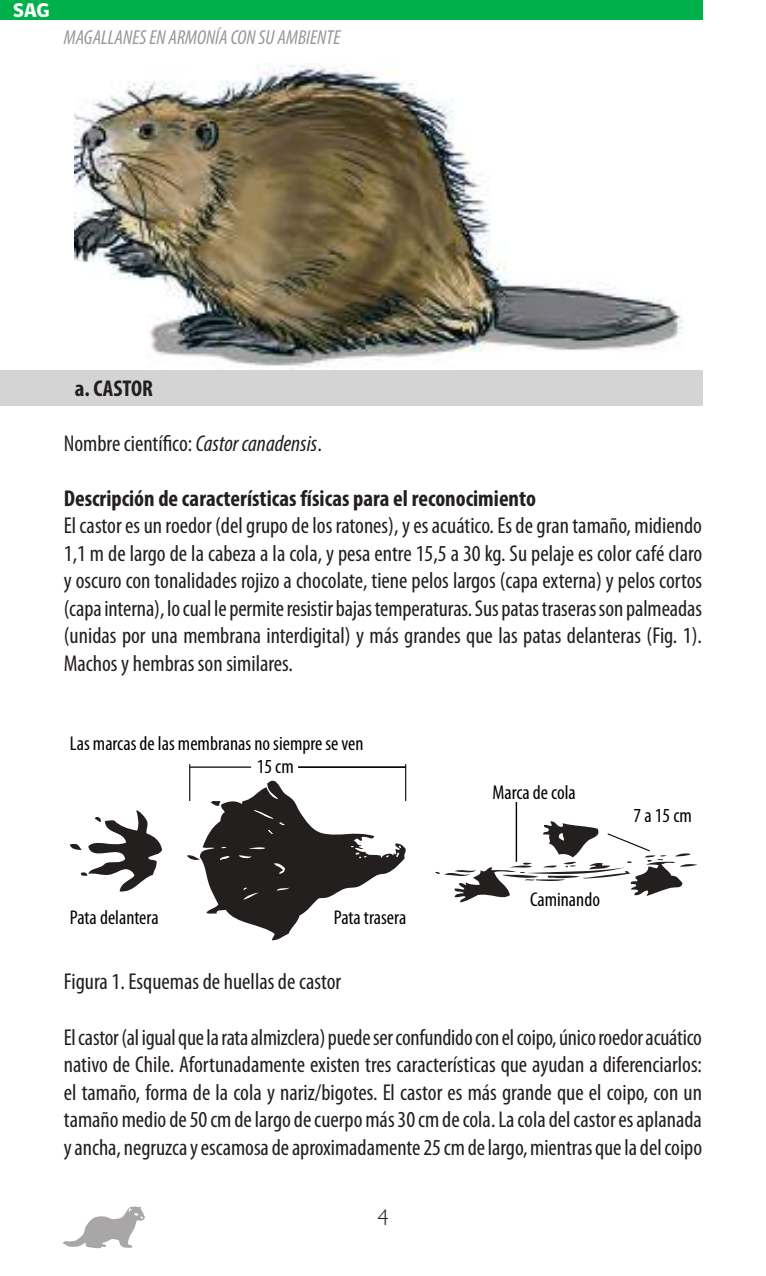
<style>
.page{position:relative;width:766px;height:1276px;background:#fff}
.page>*{position:absolute;margin:0;border:0;box-sizing:border-box;transform-origin:0 0}
.t1{font:condensed 22.95px/27.4px "Myriad Pro";color:#241f1f;text-align:justify}
.t2{font:700 condensed 22.95px "Myriad Pro";color:#241f1f}
.t3{font:300 22.5px "Gill Sans";color:#241f1f}
.t4{font:italic condensed 20.25px "Myriad Pro";color:#969698}
.t5{font:800 20.25px "gob CL";color:#fff}
.t6{font:condensed 20.03px/23.4px "Myriad Pro";color:#030000}
.s1{font-style:italic}
</style>
<div class="page">
<svg style="left:63px;top:1206px;width:82px;height:42px"></svg>
<div style="left:0;top:0;width:702px;height:19px;background:#00b14b"></div>
<img style="left:74px;top:64px;width:609px;height:303px">
<div style="left:0;top:370px;width:702px;height:35px;background:#d5d4d5"></div>
<svg style="left:70px;top:810px;width:92px;height:82px"></svg>
<svg style="left:187px;top:775px;width:219px;height:165px"></svg>
<hr style="left:190px;top:766px;width:61px;height:2px;background:#030000">
<hr style="left:298px;top:766px;width:107px;height:2px;background:#030000">
<hr style="left:189px;top:764px;width:1px;height:37px;background:#030000">
<hr style="left:405px;top:764px;width:1px;height:37px;background:#030000">
<hr style="left:515px;top:802px;width:2px;height:60px;background:#030000">
<svg style="left:435px;top:821px;width:263px;height:81px"></svg>
<p class="t5" style="left:13px;top:-4px;width:38px">SAG</p>
<p class="t4" style="left:64px;top:25px;width:278px">MAGALLANES EN ARMONÍA CON SU AMBIENTE</p>
<p class="t2" style="left:75px;top:373px;width:80px">a. CASTOR</p>
<p class="t1" style="left:64px;top:429px;width:259px">Nombre científico: <span class="s1">Castor canadensis</span>.</p>
<p class="t2" style="left:64px;top:484px;width:473px">Descripción de características físicas para el reconocimiento</p>
<p class="t1" style="left:64px;top:512px;width:639px">El castor es un roedor (del grupo de los ratones), y es acuático. Es de gran tamaño, midiendo 1,1 m de largo de la cabeza a la cola, y pesa entre 15,5 a 30 kg. Su pelaje es color café claro y oscuro con tonalidades rojizo a chocolate, tiene pelos largos (capa externa) y pelos cortos (capa interna), lo cual le permite resistir bajas temperaturas. Sus patas traseras son palmeadas (unidas por una membrana interdigital) y más grandes que las patas delanteras (Fig. 1).<br>Machos y hembras son similares.</p>
<p class="t6" style="left:257px;top:731px;width:108px;text-indent:-187px">Las marcas de las membranas no siempre se ven<br>15 cm</p>
<p class="t6" style="left:70px;top:905px;width:90px">Pata delantera</p>
<p class="t6" style="left:334px;top:905px;width:74px">Pata trasera</p>
<p class="t6" style="left:492px;top:780px;width:85px">Marca de cola</p>
<p class="t6" style="left:530px;top:887px;width:71px">Caminando</p>
<p class="t6" style="left:633px;top:803px;width:60px">7 a 15 cm</p>
<p class="t1" style="left:64px;top:968px;width:279px">Figura 1. Esquemas de huellas de castor</p>
<p class="t1" style="left:64px;top:1023px;width:639px">El castor (al igual que la rata almizclera) puede ser confundido con el coipo, único roedor acuático nativo de Chile. Afortunadamente existen tres características que ayudan a diferenciarlos: el tamaño, forma de la cola y nariz/bigotes. El castor es más grande que el coipo, con un tamaño medio de 50 cm de largo de cuerpo más 30 cm de cola. La cola del castor es aplanada y ancha, negruzca y escamosa de aproximadamente 25 cm de largo, mientras que la del coipo</p>
<p class="t3" style="left:377px;top:1204px;width:13px">4</p>
</div>
